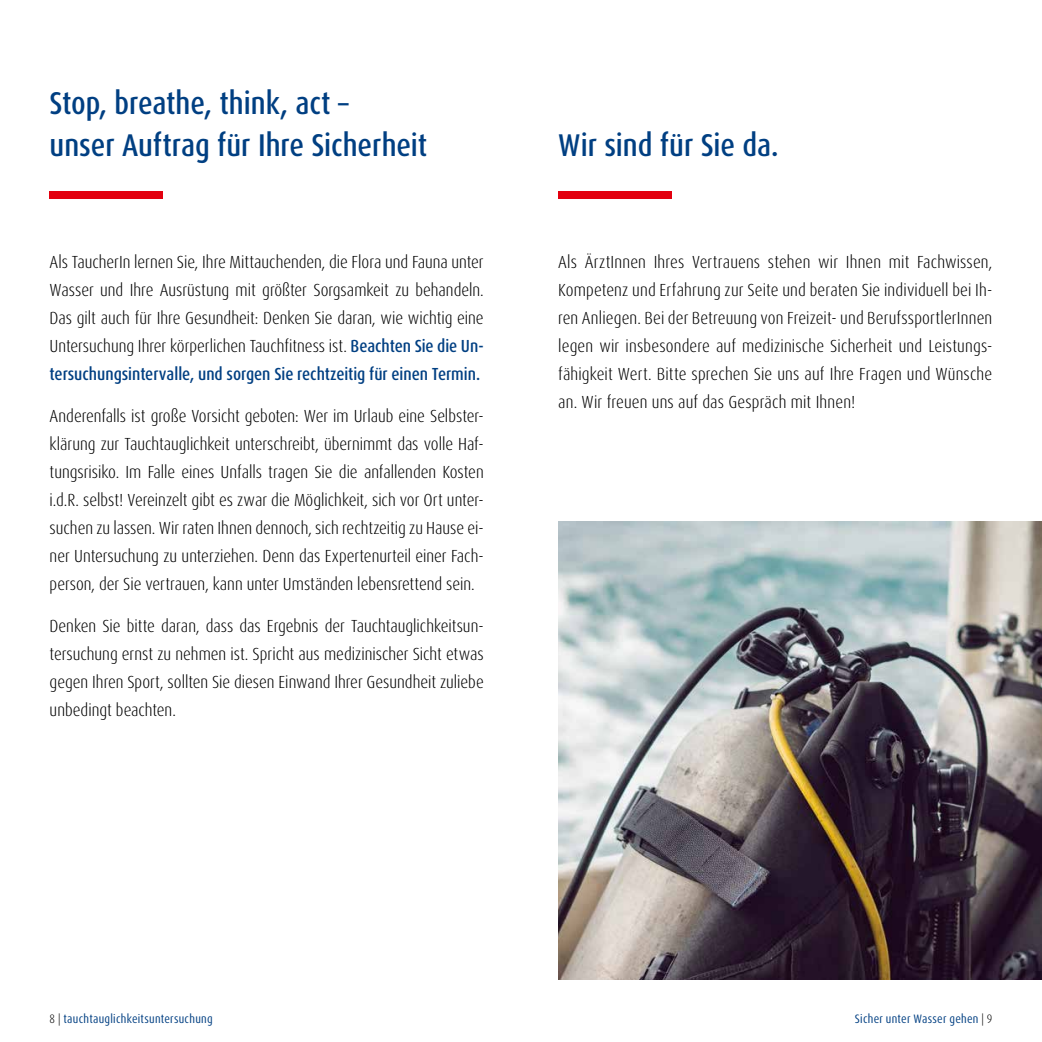
<style>
.page{position:relative;width:1042px;height:1042px;background:#fff}
.page>*{position:absolute;margin:0;border:0;box-sizing:border-box;transform-origin:0 0}
.t1{font:500 condensed 31.5px/42px "Dax OT";color:#003f82}
.t2{font:300 condensed 17.5px/28px "Dax OT";color:#000;text-align:justify}
.t3{font:condensed 12.25px "Dax OT";letter-spacing:.02em;color:#003f82}
.s1{font-weight:500;color:#003f82}
.s2{font-weight:300;color:#000}
</style>
<div class="page">
<div style="left:50px;top:192px;width:113px;height:7px;background:#e3000f"></div>
<div style="left:558px;top:191px;width:113px;height:7px;background:#e3000f"></div>
<img style="left:558px;top:521px;width:484px;height:459px">
<h1 class="t1" style="left:50px;top:82px;width:379px">Stop, breathe, think, act –<br>unser Auftrag für Ihre Sicherheit</h1>
<p class="t2" style="left:50px;top:248px;width:436px">Als TaucherIn lernen Sie, Ihre Mittauchenden, die Flora und Fauna unter Wasser und Ihre Ausrüstung mit größter Sorgsamkeit zu behandeln.<br>Das gilt auch für Ihre Gesundheit: Denken Sie daran, wie wichtig eine Untersuchung Ihrer körperlichen Tauchfitness ist. <span class="s1">Beachten Sie die Un&shy;tersuchungsintervalle, und sorgen Sie rechtzeitig für einen Termin.</span></p>
<p class="t2" style="left:50px;top:402px;width:436px">Anderenfalls ist große Vorsicht geboten: Wer im Urlaub eine Selbster&shy;klärung zur Tauchtauglichkeit unterschreibt, übernimmt das volle Haf&shy;tungsrisiko. Im Falle eines Unfalls tragen Sie die anfallenden Kosten i.d.R. selbst! Vereinzelt gibt es zwar die Möglichkeit, sich vor Ort unter&shy;suchen zu lassen. Wir raten Ihnen dennoch, sich rechtzeitig zu Hause ei&shy;ner Untersuchung zu unterziehen. Denn das Expertenurteil einer Fach&shy;person, der Sie vertrauen, kann unter Umständen lebensrettend sein.</p>
<p class="t2" style="left:50px;top:612px;width:436px">Denken Sie bitte daran, dass das Ergebnis der Tauchtauglichkeitsun&shy;tersuchung ernst zu nehmen ist. Spricht aus medizinischer Sicht etwas gegen Ihren Sport, sollten Sie diesen Einwand Ihrer Gesundheit zuliebe unbedingt beachten.</p>
<h1 class="t1" style="left:558px;top:124px;width:222px">Wir sind für Sie da.</h1>
<p class="t2" style="left:558px;top:248px;width:436px">Als ÄrztInnen Ihres Vertrauens stehen wir Ihnen mit Fachwissen, Kompetenz und Erfahrung zur Seite und beraten Sie individuell bei Ih&shy;ren Anliegen. Bei der Betreuung von Freizeit- und BerufssportlerInnen legen wir insbesondere auf medizinische Sicherheit und Leistungs&shy;fähigkeit Wert. Bitte sprechen Sie uns auf Ihre Fragen und Wünsche an. Wir freuen uns auf das Gespräch mit Ihnen!</p>
<p class="t3" style="left:50px;top:1011px;width:165px"><span class="s2">8 |</span> tauchtauglichkeitsuntersuchung</p>
<p class="t3" style="left:855px;top:1011px;width:139px">Sicher unter Wasser gehen <span class="s2">| 9</span></p>
</div>
